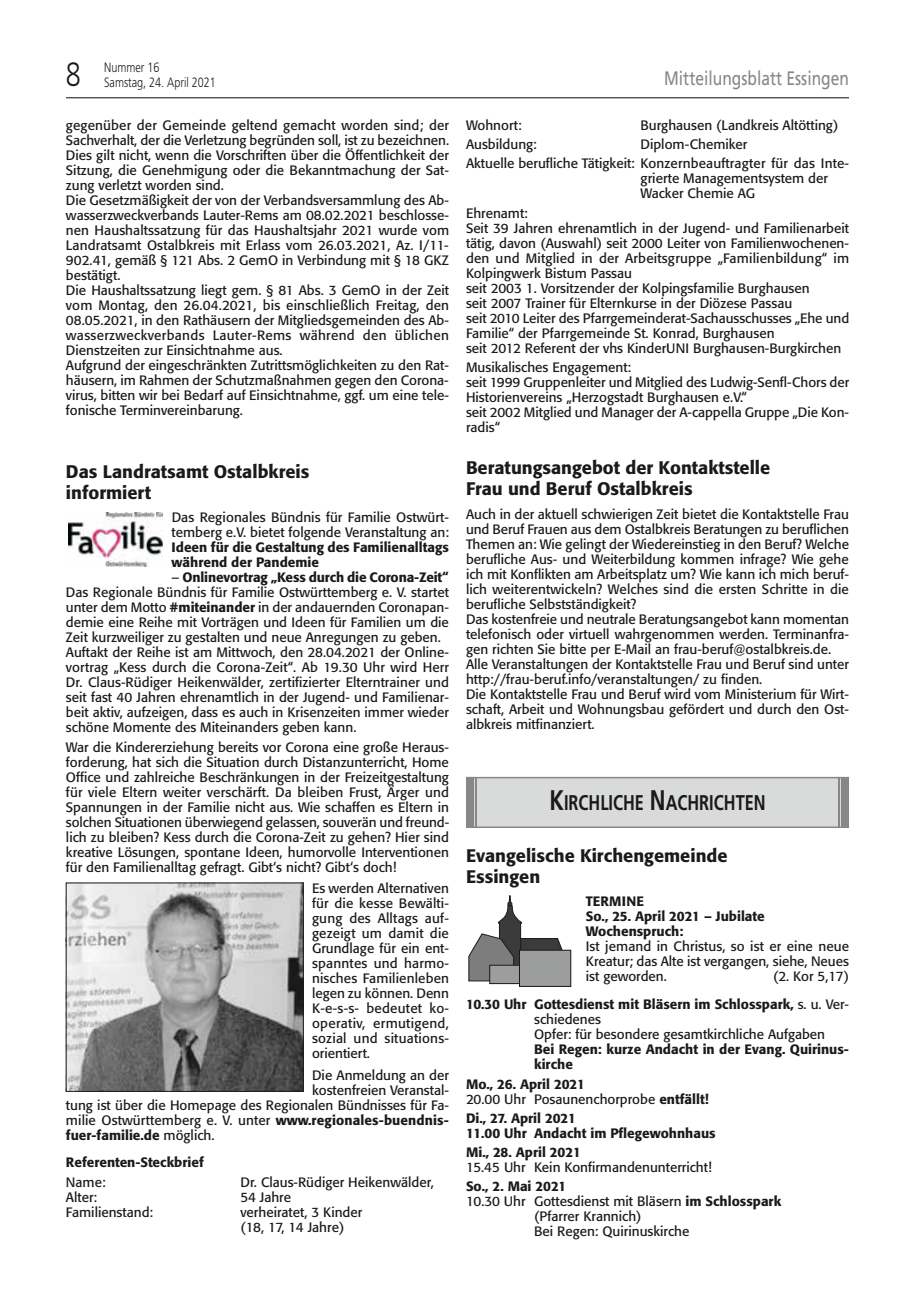
<style>
.page{position:relative;width:915px;height:1297px;background:#fff}
.page>*{position:absolute;margin:0;border:0;box-sizing:border-box;transform-origin:0 0}
.t1{font:300 33.75px "Frutiger";color:#1a1a18;scale:.8 1}
.t2{font:700 21.3px "Frutiger";color:#1a1a18;scale:.77 1}
.t3{font:19.5px "Frutiger";color:#868786;scale:.8 1}
.t4{font:500 18px/21px "Formata";color:#1a1a18}
.t5{font:13.5px/15px "Formata";color:#1a1a18}
.t6{font:500 13.5px/15px "Formata";color:#1a1a18}
.t7{font:300 13.5px "Frutiger";color:#1a1a18;scale:.8 1}
.s1{font-weight:500}
.s2{font-weight:400}
.s3{font-size:28.35px}
</style>
<div class="page">
<hr style="left:66px;top:97px;width:782px;height:1px;background:#1a1a18">
<div style="left:467px;top:778px;width:380px;height:48px;background:#d9dada"></div>
<div style="left:466px;top:777px;width:382px;height:51px;border:2px solid #868786"></div>
<div style="left:841px;top:777px;width:7px;height:50px;background:#868786"></div>
<hr style="left:837px;top:777px;width:2px;height:50px;background:#868786">
<div style="left:466px;top:777px;width:7px;height:50px;background:#868786"></div>
<hr style="left:475px;top:777px;width:1px;height:50px;background:#868786">
<div style="left:489px;top:965px;width:30px;height:18px;background:#9c9d9d"></div>
<div style="left:489px;top:965px;width:30px;height:19px;border:1px solid #1a1a18"></div>
<div style="left:519px;top:950px;width:51px;height:36px;background:#9c9d9d"></div>
<div style="left:519px;top:950px;width:52px;height:37px;border:1px solid #1a1a18"></div>
<svg style="left:468px;top:895px;width:98px;height:86px"></svg>
<img style="left:69px;top:513px;width:93px;height:54px">
<img style="left:68px;top:885px;width:233px;height:204px">
<div style="left:66px;top:883px;width:237px;height:208px;border:1px solid #1a1a18"></div>
<h1 class="t1" style="left:66px;top:55px;width:20px">8</h1>
<p class="t7" style="left:104px;top:60px;width:71px">Nummer 16</p>
<p class="t7" style="left:104px;top:75px;width:141px">Samstag, 24. April 2021</p>
<h3 class="t3" style="left:664px;top:67px;width:232px">Mitteilungsblatt Essingen</h3>
<p class="t5" style="left:466px;top:117px;width:57px">Wohnort:</p>
<p class="t5" style="left:640px;top:117px;width:199px">Burghausen (Landkreis Altötting)</p>
<p class="t5" style="left:466px;top:137px;width:72px">Ausbildung:</p>
<p class="t5" style="left:66px;top:117px;width:384px">gegenüber der Gemeinde geltend gemacht worden sind; der Sachverhalt, der die Verletzung begründen soll, ist zu bezeichnen.<br>Dies gilt nicht, wenn die Vorschriften über die Öffentlichkeit der Sitzung, die Genehmigung oder die Bekanntmachung der Sat&shy;zung verletzt worden sind.<br>Die Gesetzmäßigkeit der von der Verbandsversammlung des Ab&shy;wasserzweckverbands Lauter-Rems am 08.02.2021 beschlosse&shy;nen Haushaltssatzung für das Haushaltsjahr 2021 wurde vom Landratsamt Ostalbkreis mit Erlass vom 26.03.2021, Az. I/11- 902.41, gemäß § 121 Abs. 2 GemO in Verbindung mit § 18 GKZ bestätigt.<br>Die Haushaltssatzung liegt gem. § 81 Abs. 3 GemO in der Zeit vom Montag, den 26.04.2021, bis einschließlich Freitag, den 08.05.2021, in den Rathäusern der Mitgliedsgemeinden des Ab&shy;wasserzweckverbands Lauter-Rems während den üblichen Dienstzeiten zur Einsichtnahme aus.<br>Aufgrund der eingeschränkten Zutrittsmöglichkeiten zu den Rat&shy;häusern, im Rahmen der Schutzmaßnahmen gegen den Corona&shy;virus, bitten wir bei Bedarf auf Einsichtnahme, ggf. um eine tele&shy;fonische Terminvereinbarung.</p>
<p class="t5" style="left:466px;top:135px;width:384px;line-height:19.2px;text-indent:174px">Diplom-Chemiker<br>Aktuelle berufliche Tätigkeit: Konzernbeauftragter für das Inte-</p>
<p class="t5" style="left:640px;top:171px;width:189px">grierte Managementsystem der<br>Wacker Chemie AG</p>
<p class="t5" style="left:466px;top:205px;width:384px">Ehrenamt:<br>Seit 39 Jahren ehrenamtlich in der Jugend- und Familienarbeit tätig, davon (Auswahl) seit 2000 Leiter von Familienwochenen&shy;den und Mitglied in der Arbeitsgruppe „Familienbildung“ im Kolpingwerk Bistum Passau<br>seit 2003 1. Vorsitzender der Kolpingsfamilie Burghausen<br>seit 2007 Trainer für Elternkurse in der Diözese Passau<br>seit 2010 Leiter des Pfarrgemeinderat-Sachausschusses „Ehe und Familie“ der Pfarrgemeinde St. Konrad, Burghausen<br>seit 2012 Referent der vhs KinderUNI Burghausen-Burgkirchen</p>
<p class="t5" style="left:466px;top:359px;width:384px">Musikalisches Engagement:<br>seit 1999 Gruppenleiter und Mitglied des Ludwig-Senfl-Chors der Historienvereins „Herzogstadt Burghausen e.V.“<br>seit 2002 Mitglied und Manager der A-cappella Gruppe „Die Kon&shy;radis“</p>
<h3 class="t4" style="left:466px;top:457px;width:306px">Beratungsangebot der Kontaktstelle<br>Frau und Beruf Ostalbkreis</h3>
<p class="t5" style="left:466px;top:507px;width:384px">Auch in der aktuell schwierigen Zeit bietet die Kontaktstelle Frau und Beruf Frauen aus dem Ostalbkreis Beratungen zu beruflichen Themen an: Wie gelingt der Wiedereinstieg in den Beruf? Welche berufliche Aus- und Weiterbildung kommen infrage? Wie gehe ich mit Konflikten am Arbeitsplatz um? Wie kann ich mich beruf&shy;lich weiterentwickeln? Welches sind die ersten Schritte in die berufliche Selbstständigkeit?<br>Das kostenfreie und neutrale Beratungsangebot kann momentan telefonisch oder virtuell wahrgenommen werden. Terminanfra&shy;gen richten Sie bitte per E-Mail an frau-beruf@ostalbkreis.de.<br>Alle Veranstaltungen der Kontaktstelle Frau und Beruf sind unter http://frau-beruf.info/veranstaltungen/ zu finden.<br>Die Kontaktstelle Frau und Beruf wird vom Ministerium für Wirt&shy;schaft, Arbeit und Wohnungsbau gefördert und durch den Ost&shy;albkreis mitfinanziert.</p>
<h3 class="t4" style="left:66px;top:461px;width:245px">Das Landratsamt Ostalbkreis informiert</h3>
<p class="t5" style="left:171px;top:510px;width:279px">Das Regionales Bündnis für Familie Ostwürt&shy;temberg e.V. bietet folgende Veranstaltung an:</p>
<p class="t6" style="left:171px;top:540px;width:279px">Ideen für die Gestaltung des Familienalltags während der Pandemie</p>
<p class="t5" style="left:66px;top:570px;width:384px;text-indent:106px">– <span class="s1">Onlinevortrag „Kess durch die Corona-Zeit“ </span>Das Regionale Bündnis für Familie Ostwürttemberg e. V. startet unter dem Motto <span class="s1">#miteinander</span> in der andauernden Coronapan&shy;demie eine Reihe mit Vorträgen und Ideen für Familien um die Zeit kurzweiliger zu gestalten und neue Anregungen zu geben.<br>Auftakt der Reihe ist am Mittwoch, den 28.04.2021 der Online&shy;vortrag „Kess durch die Corona-Zeit“. Ab 19.30 Uhr wird Herr Dr. Claus-Rüdiger Heikenwälder, zertifizierter Elterntrainer und seit fast 40 Jahren ehrenamtlich in der Jugend- und Familienar&shy;beit aktiv, aufzeigen, dass es auch in Krisenzeiten immer wieder schöne Momente des Miteinanders geben kann.</p>
<p class="t5" style="left:66px;top:739px;width:384px;text-align:justify">War die Kindererziehung bereits vor Corona eine große Heraus&shy;forderung, hat sich die Situation durch Distanzunterricht, Home Office und zahlreiche Beschränkungen in der Freizeitgestaltung für viele Eltern weiter verschärft. Da bleiben Frust, Ärger und Spannungen in der Familie nicht aus. Wie schaffen es Eltern in solchen Situationen überwiegend gelassen, souverän und freund&shy;lich zu bleiben? Kess durch die Corona-Zeit zu gehen? Hier sind kreative Lösungen, spontane Ideen, humorvolle Interventionen für den Familienalltag gefragt. Gibt‘s nicht? Gibt‘s doch!</p>
<p class="t5" style="left:312px;top:881px;width:138px;text-align:justify">Es werden Alternativen für die kesse Bewälti&shy;gung des Alltags auf&shy;gezeigt um damit die Grundlage für ein ent&shy;spanntes und harmo&shy;nisches Familienleben legen zu können. Denn K-e-s-s- bedeutet ko&shy;operativ, ermutigend, sozial und situations&shy;orientiert.</p>
<p class="t5" style="left:312px;top:1067px;width:138px">Die Anmeldung an der</p>
<p class="t5" style="left:312px;top:1082px;width:138px">kostenfreien Veranstal-</p>
<p class="t5" style="left:66px;top:1097px;width:384px">tung ist über die Homepage des Regionalen Bündnisses für Fa-</p>
<p class="t5" style="left:66px;top:1112px;width:384px">milie Ostwürttemberg e. V. unter <span class="s1">www.regionales-buendnis-</span></p>
<p class="t6" style="left:66px;top:1127px;width:150px">fuer-familie.de <span class="s2">möglich.</span></p>
<p class="t6" style="left:66px;top:1155px;width:139px">Referenten-Steckbrief</p>
<p class="t5" style="left:66px;top:1174px;width:41px">Name:</p>
<p class="t5" style="left:240px;top:1174px;width:195px">Dr. Claus-Rüdiger Heikenwälder,</p>
<p class="t5" style="left:66px;top:1189px;width:33px">Alter:</p>
<p class="t5" style="left:240px;top:1189px;width:52px">54 Jahre</p>
<p class="t5" style="left:66px;top:1204px;width:89px">Familienstand:</p>
<p class="t5" style="left:240px;top:1204px;width:123px">verheiratet, 3 Kinder (18, 17, 14 Jahre)</p>
<h2 class="t2" style="left:549px;top:790px;width:282px"><span class="s3">K</span>IRCHLICHE <span class="s3">N</span>ACHRICHTEN</h2>
<h3 class="t4" style="left:466px;top:845px;width:263px">Evangelische Kirchengemeinde<br>Essingen</h3>
<p class="t6" style="left:585px;top:894px;width:180px">TERMINE<br>So., 25. April 2021 – Jubilate<br>Wochenspruch:</p>
<p class="t5" style="left:585px;top:939px;width:264px;text-align:justify">Ist jemand in Christus, so ist er eine neue Kreatur; das Alte ist vergangen, siehe, Neues ist geworden.</p>
<p class="t6" style="left:466px;top:963px;width:384px;line-height:27.9px;text-align:right"><span class="s2">(2. Kor 5,17)<br></span>10.30 Uhr Gottesdienst mit Bläsern im Schlosspark, <span class="s2">s. u. Ver-</span></p>
<p class="t5" style="left:534px;top:1012px;width:292px">schiedenes<br>Opfer: für besondere gesamtkirchliche Aufgaben</p>
<p class="t6" style="left:534px;top:1042px;width:316px">Bei Regen: kurze Andacht in der Evang. Quirinus&shy;kirche</p>
<p class="t6" style="left:466px;top:1076px;width:244px">Mo., 26. April 2021<br><span class="s2">20.00 Uhr Posaunenchorprobe</span> entfällt!</p>
<p class="t6" style="left:466px;top:1110px;width:251px">Di., 27. April 2021<br>11.00 Uhr Andacht im Pflegewohnhaus</p>
<p class="t6" style="left:466px;top:1145px;width:116px">Mi., 28. April 2021</p>
<p class="t5" style="left:466px;top:1160px;width:247px">15.45 Uhr Kein Konfirmandenunterricht!</p>
<p class="t6" style="left:466px;top:1179px;width:102px">So., 2. Mai 2021</p>
<p class="t5" style="left:466px;top:1194px;width:316px">10.30 Uhr Gottesdienst mit Bläsern <span class="s1">im Schlosspark</span></p>
<p class="t5" style="left:534px;top:1209px;width:109px">(Pfarrer Krannich)</p>
<p class="t5" style="left:534px;top:1224px;width:157px">Bei Regen: Quirinuskirche</p>
</div>
